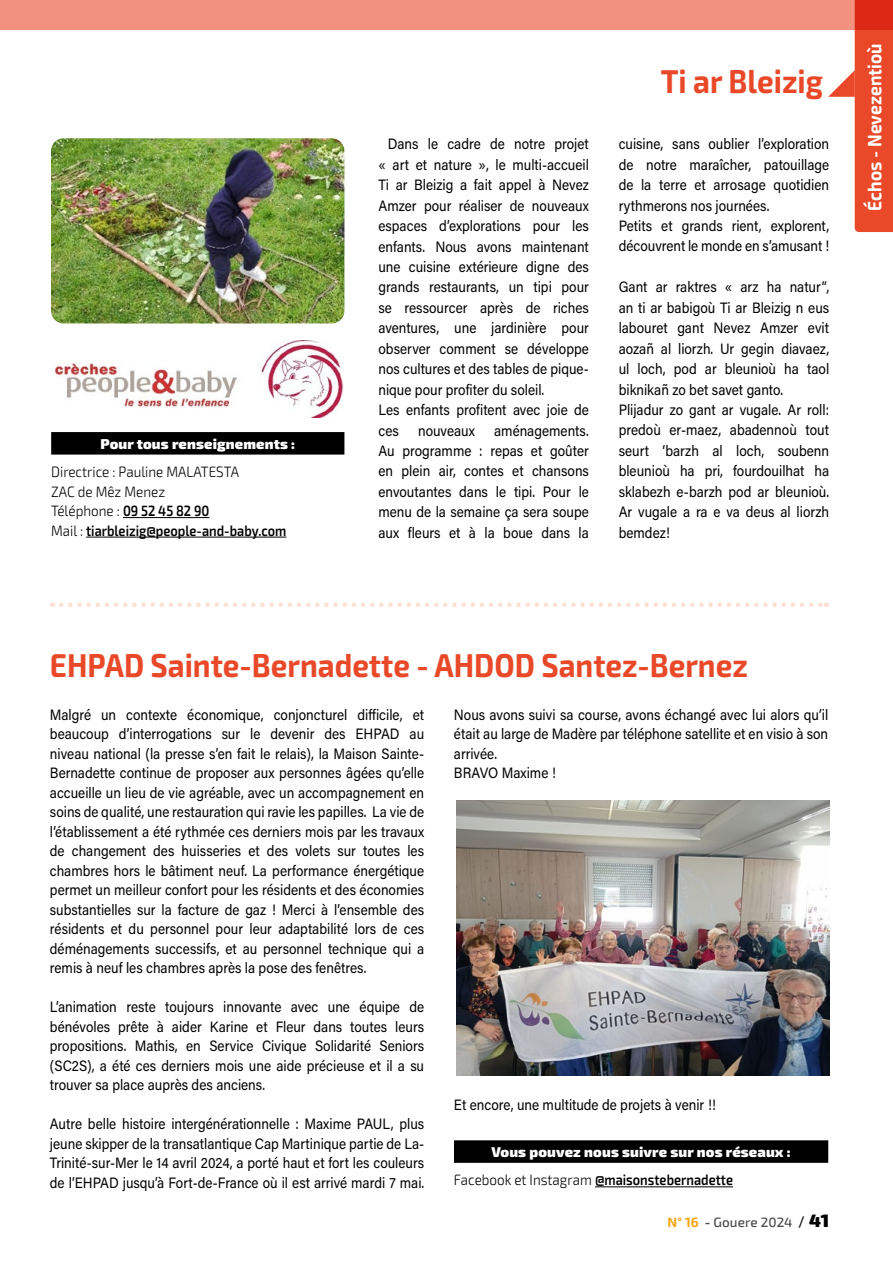
<style>
.page{position:relative;width:893px;height:1263px;background:#fff}
.page>*{position:absolute;margin:0;border:0;box-sizing:border-box;transform-origin:0 0}
.t1{font:700 33px "Exo 2";color:#e94928;scale:.9 1}
.t2{font:700 19.5px "Exo Soft";color:#fff;scale:.9 1}
.t3{font:15px/20.4px "Acumin Pro";color:#000;scale:.9 1}
.t4{font:300 15px/19.5px "Exo 2";color:#000;scale:.9 1}
.t5{font:600 14.85px "Exo 2";color:#000;scale:.86 1}
.t6{font:900 14.25px "Exo 2";letter-spacing:.01em;color:#fff}
.t7{font:500 13.5px "Exo 2";letter-spacing:.005em;color:#4a4a49}
.s1{font-weight:600;font-size:14.85px}
.s2{font-weight:300;font-size:15px}
.s3{font-weight:700;color:#f7a711}
.s4{font-weight:700}
.s5{font-family:"Acumin Pro";font-weight:400;font-size:15px;color:#000}
.s6{font-weight:900;font-size:18px;color:#000}
</style>
<div class="page">
<svg style="left:61px;top:602px;width:766px;height:5px"></svg>
<div style="left:454px;top:1140px;width:374px;height:23px;background:#000"></div>
<hr style="left:595px;top:1186px;width:138px;height:1px;background:#000">
<img style="left:55px;top:363px;width:182px;height:45px">
<img style="left:261px;top:340px;width:83px;height:78px">
<div style="left:51px;top:432px;width:293px;height:23px;background:#000"></div>
<hr style="left:123px;top:517px;width:86px;height:1px;background:#000">
<hr style="left:86px;top:537px;width:200px;height:1px;background:#000">
<svg style="left:828px;top:30px;width:65px;height:202px"></svg>
<div style="left:0;top:0;width:893px;height:30px;background:#f1917e"></div>
<img style="left:51px;top:138px;width:293px;height:185px">
<img style="left:456px;top:801px;width:373px;height:275px">
<hr style="left:0;top:0;width:1px;height:30px;background:#e94928">
<p class="t6" style="left:100px;top:435px;width:196px">Pour tous renseignements :</p>
<p class="t4" style="left:51px;top:462px;width:210px">Directrice : Pauline MALATESTA<br>ZAC de Mêz Menez<br>Téléphone : <span class="s1">09 52 45 82 90</span></p>
<p class="t5" style="left:51px;top:522px;width:275px"><span class="s2">Mail :</span> tiarbleizig@people-and-baby.com</p>
<p class="t3" style="left:378px;top:133px;width:235px;text-indent:9px">Dans le cadre de notre projet « art et nature », le multi-accueil<br>Ti ar Bleizig a fait appel à Nevez<br>Amzer pour réaliser de nouveaux espaces d’explorations pour les enfants. Nous avons maintenant une cuisine extérieure digne des grands restaurants, un tipi pour se ressourcer après de riches aventures, une jardinière pour observer comment se développe nos cultures et des tables de pique&shy;nique pour profiter du soleil.<br>Les enfants profitent avec joie de ces</p>
<p class="t3" style="left:378px;top:419px;width:235px;text-align:justify;text-indent:116px">aménagements.<br>Au programme : repas et goûter en plein air, contes et chansons envoutantes dans le tipi. Pour le menu de la semaine ça sera soupe aux fleurs et à la boue dans la</p>
<p class="t3" style="left:418px;top:419px;width:65px">nouveaux</p>
<h1 class="t1" style="left:661px;top:62px;width:182px">Ti ar Bleizig</h1>
<p class="t3" style="left:619px;top:133px;width:235px">cuisine, sans oublier l’exploration de notre maraîcher, patouillage de la terre et arrosage quotidien rythmerons nos journées.<br>Petits et grands rient, explorent, découvrent le monde en s’amusant !</p>
<p class="t3" style="left:619px;top:276px;width:235px">Gant ar raktres « arz ha natur“, an ti ar babigoù Ti ar Bleizig n eus labouret gant Nevez Amzer evit aozañ al liorzh. Ur gegin diavaez, ul loch, pod ar bleunioù ha taol biknikañ zo bet savet ganto.<br>Plijadur zo gant ar vugale. Ar roll: predoù er-maez, abadennoù tout seurt ‘barzh al loch, soubenn bleunioù ha pri, fourdouilhat ha sklabezh e-barzh pod ar bleunioù.<br>Ar vugale a ra e va deus al liorzh bemdez!</p>
<h2 class="t2" style="left:863px;top:211px;width:188px;rotate:-90deg">Échos - Nevezentioù</h2>
<h1 class="t1" style="left:50px;top:645px;width:777px">EHPAD Sainte-Bernadette - AHDOD Santez-Bernez</h1>
<p class="t3" style="left:50px;top:704px;width:417px;line-height:19.5px;text-align:justify">Malgré un contexte économique, conjoncturel difficile, et beaucoup d’interrogations sur le devenir des EHPAD au niveau national (la presse s’en fait le relais), la Maison Sainte-Bernadette continue de proposer aux personnes âgées qu’elle accueille un lieu de vie agréable, avec un accompagnement en soins de qualité, une restauration qui ravie les papilles. La vie de l’établissement a été rythmée ces derniers mois par les travaux de changement des huisseries et des volets sur toutes les chambres hors le bâtiment neuf. La performance énergétique permet un meilleur confort pour les résidents et des économies substantielles sur la facture de gaz ! Merci à l’ensemble des résidents et du personnel pour leur adaptabilité lors de ces déménagements successifs, et au personnel technique qui a remis à neuf les chambres après la pose des fenêtres.</p>
<p class="t3" style="left:50px;top:997px;width:417px;line-height:19.5px;text-align:justify">L’animation reste toujours innovante avec une équipe de bénévoles prête à aider Karine et Fleur dans toutes leurs propositions. Mathis, en Service Civique Solidarité Seniors (SC2S), a été ces derniers mois une aide précieuse et il a su trouver sa place auprès des anciens.</p>
<p class="t3" style="left:50px;top:1114px;width:417px;line-height:19.5px;text-align:justify">Autre belle histoire intergénérationnelle : Maxime PAUL, plus jeune skipper de la transatlantique Cap Martinique partie de La-Trinité-sur-Mer le 14 avril 2024, a porté haut et fort les couleurs de l’EHPAD jusqu’à Fort-de-France où il est arrivé mardi 7 mai.</p>
<p class="t3" style="left:454px;top:704px;width:417px;line-height:19.5px">Nous avons suivi sa course, avons échangé avec lui alors qu’il était au large de Madère par téléphone satellite et en visio à son arrivée.<br>BRAVO Maxime !</p>
<p class="t3" style="left:454px;top:1094px;width:293px">Et encore, une multitude de projets à venir !!</p>
<p class="t6" style="left:491px;top:1143px;width:301px">Vous pouvez nous suivre sur nos réseaux :</p>
<p class="t5" style="left:454px;top:1171px;width:326px"><span class="s2">Facebook et Instagram</span> @maisonstebernadette</p>
<p class="t7" style="left:667px;top:1215px;width:163px"><span class="s3">N° 16</span> <span class="s4">-</span> Gouere 2024 <span class="s5">/</span> <span class="s6">41</span></p>
</div>
